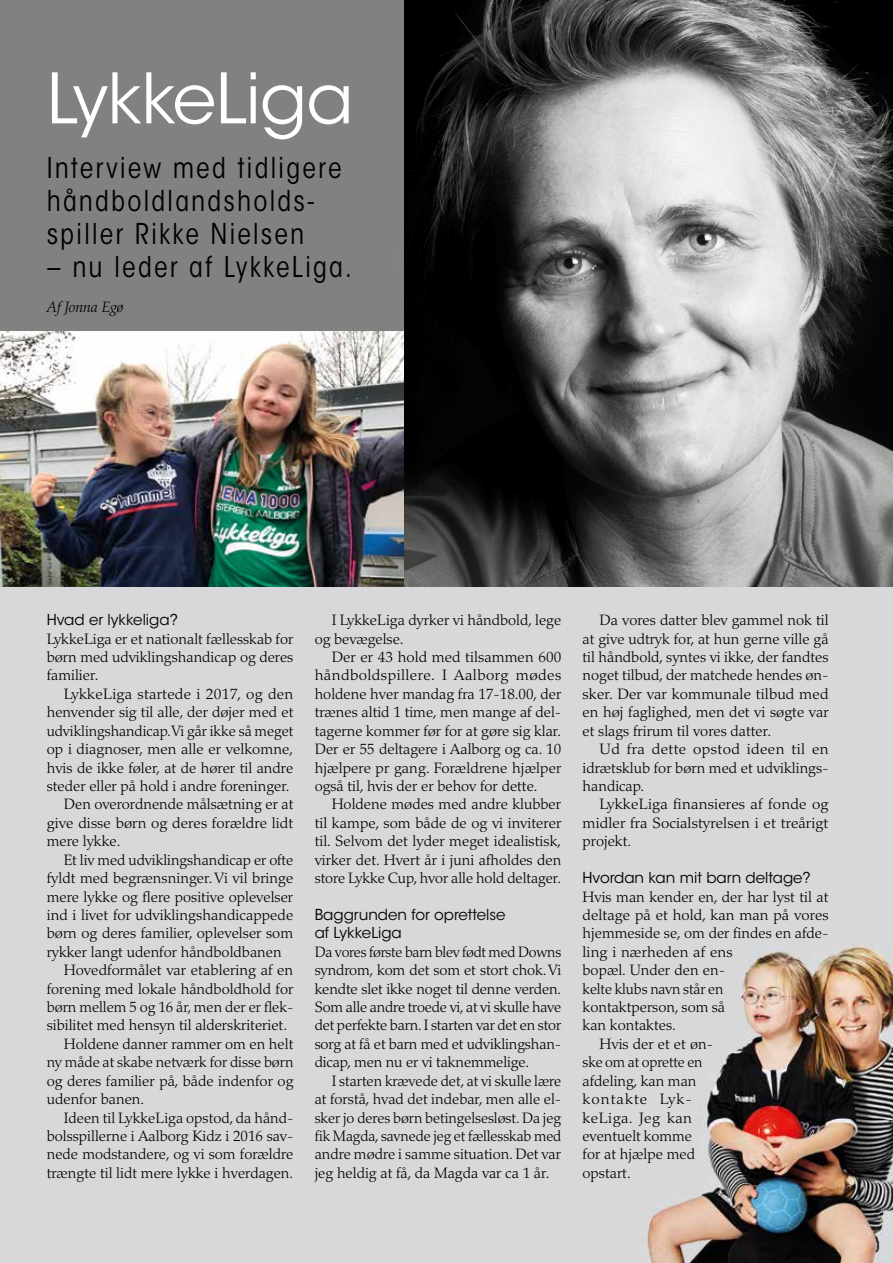
<style>
.page{position:relative;width:893px;height:1263px;background:#fff}
.page>*{position:absolute;margin:0;border:0;box-sizing:border-box;transform-origin:0 0}
.t1{font:69px "ITC Avant Garde Std";letter-spacing:-.01em;color:#fff}
.t2{font:condensed 28.5px/33px "ITC Avant Garde Std";letter-spacing:.07em;color:#000}
.t3{font:300 15px/18.5px "Palatino LT Std";color:#000;text-align:justify}
.t4{font:15px/18.5px "ITC Avant Garde Std";color:#000}
.t5{font:300 15px "Palatino LT Std";letter-spacing:.025em;color:#000}
.t6{font:300 15px "Palatino LT Std";letter-spacing:.065em;color:#000}
.t7{font:italic 300 15px "Palatino LT Std";color:#000}
</style>
<div class="page">
<div style="left:0;top:587px;width:893px;height:676px;background:#d8d8da"></div>
<img style="left:647px;top:944px;width:246px;height:319px">
<img style="left:404px;top:0;width:489px;height:587px">
<div style="left:0;top:0;width:404px;height:587px;background:#818182"></div>
<img style="left:0;top:332px;width:404px;height:255px">
<h1 class="t1" style="left:47px;top:57px;width:308px">LykkeLiga</h1>
<h2 class="t2" style="left:47px;top:152px;width:296px">Interview med tidligere håndboldlandsholds&shy;spiller Rikke Nielsen</h2>
<h2 class="t2" style="left:47px;top:251px;width:307px">– nu leder af LykkeLiga.</h2>
<p class="t7" style="left:47px;top:298px;width:78px">Af Jonna Egø</p>
<p class="t4" style="left:47px;top:611px;width:133px">Hvad er lykkeliga?</p>
<p class="t3" style="left:47px;top:629px;width:248px">LykkeLiga er et nationalt fællesskab for børn med udviklingshandicap og deres familier.</p>
<p class="t3" style="left:64px;top:685px;width:231px">LykkeLiga startede i 2017, og den</p>
<p class="t3" style="left:47px;top:703px;width:248px">henvender sig til alle, der døjer med et</p>
<p class="t3" style="left:47px;top:722px;width:248px">udviklingshandicap. Vi går ikke så meget</p>
<p class="t3" style="left:47px;top:740px;width:248px">op i diagnoser, men alle er velkomne,</p>
<p class="t3" style="left:47px;top:758px;width:248px">hvis de ikke føler, at de hører til andre</p>
<p class="t3" style="left:47px;top:777px;width:244px">steder eller på hold i andre foreninger.</p>
<p class="t3" style="left:64px;top:795px;width:231px">Den overordnende målsætning er at</p>
<p class="t3" style="left:47px;top:814px;width:248px">give disse børn og deres forældre lidt</p>
<p class="t3" style="left:47px;top:832px;width:75px">mere lykke.</p>
<p class="t3" style="left:64px;top:850px;width:231px">Et liv med udviklingshandicap er ofte</p>
<p class="t3" style="left:47px;top:869px;width:248px">fyldt med begrænsninger. Vi vil bringe</p>
<p class="t3" style="left:47px;top:887px;width:248px">mere lykke og flere positive oplevelser</p>
<p class="t3" style="left:47px;top:906px;width:248px">ind i livet for udviklingshandicappede</p>
<p class="t3" style="left:47px;top:924px;width:248px">børn og deres familier, oplevelser som</p>
<p class="t3" style="left:47px;top:943px;width:236px">rykker langt udenfor håndboldbanen</p>
<p class="t3" style="left:64px;top:961px;width:231px">Hovedformålet var etablering af en</p>
<p class="t3" style="left:47px;top:979px;width:248px">forening med lokale håndboldhold for</p>
<p class="t3" style="left:47px;top:998px;width:248px">børn mellem 5 og 16 år, men der er flek-</p>
<p class="t3" style="left:47px;top:1016px;width:242px">sibilitet med hensyn til alderskriteriet.</p>
<p class="t3" style="left:64px;top:1035px;width:231px">Holdene danner rammer om en helt</p>
<p class="t3" style="left:47px;top:1053px;width:248px">ny måde at skabe netværk for disse børn</p>
<p class="t3" style="left:47px;top:1072px;width:248px">og deres familier på, både indenfor og</p>
<p class="t3" style="left:47px;top:1090px;width:99px">udenfor banen.</p>
<p class="t3" style="left:64px;top:1108px;width:231px">Ideen til LykkeLiga opstod, da hånd-</p>
<p class="t3" style="left:47px;top:1127px;width:248px">bolsspillerne i Aalborg Kidz i 2016 sav-</p>
<p class="t3" style="left:47px;top:1145px;width:248px">nede modstandere, og vi som forældre</p>
<p class="t3" style="left:47px;top:1164px;width:248px">trængte til lidt mere lykke i hverdagen.</p>
<p class="t3" style="left:315px;top:611px;width:248px;text-indent:17px">I LykkeLiga dyrker vi håndbold, lege og bevægelse.</p>
<p class="t3" style="left:315px;top:648px;width:248px;text-indent:17px">Der er 43 hold med tilsammen 600 håndboldspillere. I Aalborg mødes holdene hver mandag fra 17-18.00, der trænes altid 1 time, men mange af del&shy;tagerne kommer før for at gøre sig klar.<br>Der er 55 deltagere i Aalborg og ca. 10 hjælpere pr gang. Forældrene hjælper også til, hvis der er behov for dette.</p>
<p class="t3" style="left:315px;top:795px;width:248px;text-indent:17px">Holdene mødes med andre klubber til kampe, som både de og vi inviterer til. Selvom det lyder meget idealistisk, virker det. Hvert år i juni afholdes den store Lykke Cup, hvor alle hold deltager.</p>
<p class="t4" style="left:315px;top:905px;width:193px">Baggrunden for oprettelse af LykkeLiga</p>
<p class="t3" style="left:315px;top:943px;width:248px">Da vores første barn blev født med Downs syndrom, kom det som et stort chok. Vi kendte slet ikke noget til denne verden.<br>Som alle andre troede vi, at vi skulle have det perfekte barn. I starten var det en stor sorg at få et barn med et udviklingshan&shy;dicap, men nu er vi taknemmelige.</p>
<p class="t3" style="left:315px;top:1072px;width:248px;text-indent:17px">I starten krævede det, at vi skulle lære at forstå, hvad det indebar, men alle el&shy;sker jo deres børn betingelsesløst. Da jeg fik Magda, savnede jeg et fællesskab med andre mødre i samme situation. Det var jeg heldig at få, da Magda var ca 1 år.</p>
<p class="t3" style="left:583px;top:611px;width:248px;text-indent:17px">Da vores datter blev gammel nok til at give udtryk for, at hun gerne ville gå til håndbold, syntes vi ikke, der fandtes noget tilbud, der matchede hendes øn&shy;sker. Der var kommunale tilbud med en høj faglighed, men det vi søgte var et slags frirum til vores datter.</p>
<p class="t3" style="left:583px;top:740px;width:248px;text-indent:17px">Ud fra dette opstod ideen til en idrætsklub for børn med et udviklings&shy;handicap.</p>
<p class="t3" style="left:583px;top:795px;width:247px;text-indent:17px">LykkeLiga finansieres af fonde og midler fra Socialstyrelsen i et treårigt projekt.</p>
<p class="t4" style="left:583px;top:869px;width:230px">Hvordan kan mit barn deltage?</p>
<p class="t3" style="left:583px;top:887px;width:247px">Hvis man kender en, der har lyst til at</p>
<p class="t3" style="left:583px;top:906px;width:248px">deltage på et hold, kan man på vores</p>
<p class="t3" style="left:583px;top:924px;width:247px">hjemmeside se, om der findes en afde-</p>
<p class="t3" style="left:583px;top:943px;width:152px">ling i nærheden af ens</p>
<p class="t3" style="left:583px;top:961px;width:144px">bopæl. Under den en-</p>
<p class="t3" style="left:583px;top:979px;width:143px">kelte klubs navn står en</p>
<p class="t3" style="left:583px;top:998px;width:144px">kontaktperson, som så</p>
<p class="t3" style="left:583px;top:1016px;width:95px">kan kontaktes.</p>
<p class="t3" style="left:600px;top:1035px;width:115px">Hvis der et et øn-</p>
<p class="t3" style="left:583px;top:1053px;width:122px">ske om at oprette en</p>
<p class="t3" style="left:583px;top:1072px;width:115px">afdeling, kan man</p>
<p class="t6" style="left:583px;top:1090px;width:111px">kontakte Lyk-</p>
<p class="t5" style="left:583px;top:1109px;width:111px">keLiga. Jeg kan</p>
<p class="t3" style="left:583px;top:1127px;width:111px">eventuelt komme</p>
<p class="t3" style="left:583px;top:1145px;width:114px">for at hjælpe med</p>
<p class="t3" style="left:583px;top:1164px;width:50px">opstart.</p>
</div>
